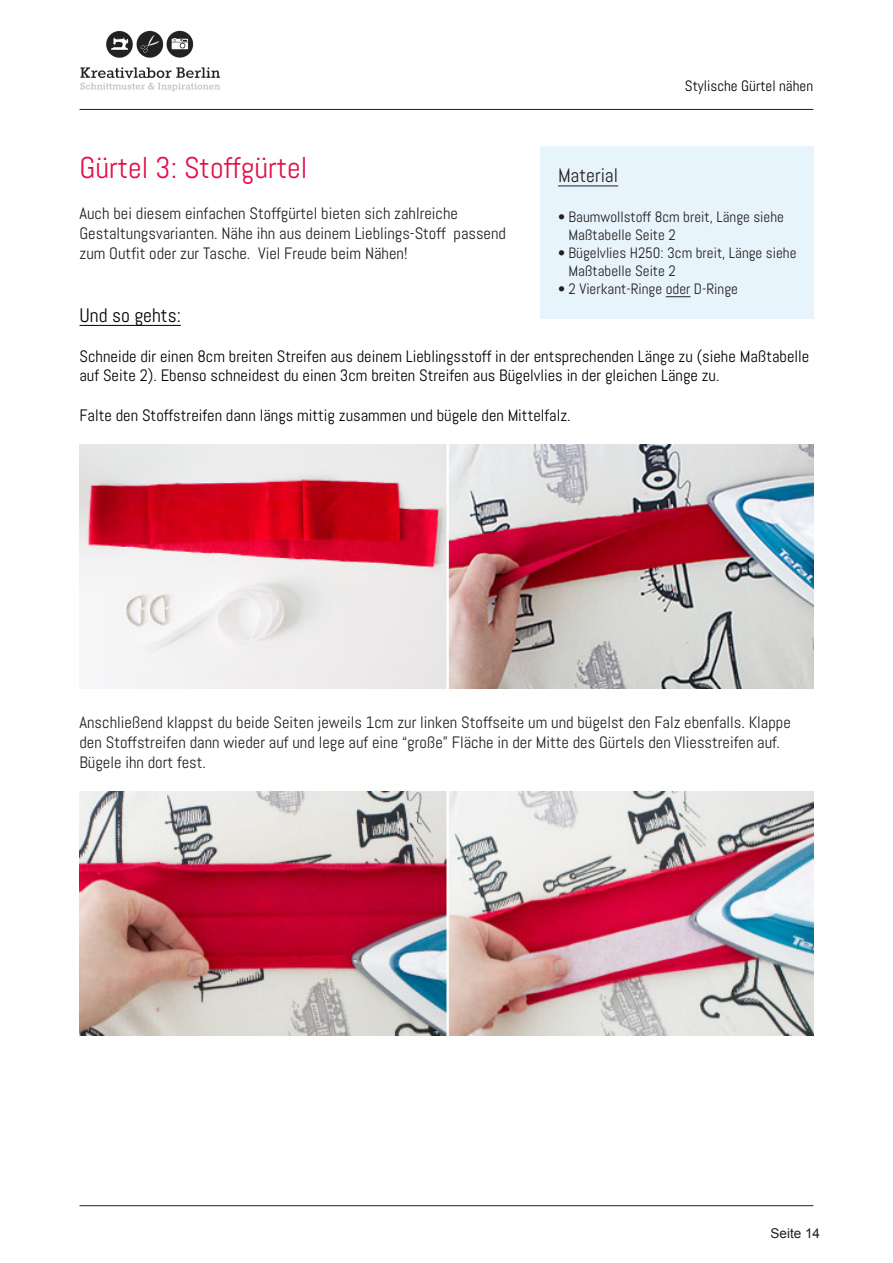
<style>
.page{position:relative;width:893px;height:1263px;background:#fff}
.page>*{position:absolute;margin:0;border:0;box-sizing:border-box;transform-origin:0 0}
.t1{font:30px "Abel";color:#e2104c}
.t2{font:19.5px "Abel";color:#000}
.t3{font:19.5px "Abel";color:#231f20}
.t4{font:16.5px/19.8px "Abel";color:#231f20}
.t5{font:16.5px/19.8px "Abel";color:#000}
.t6{font:15px "Abel";color:#231f20}
.t7{font:15px "Abel";color:#000}
.t8{font:13.5px "Arial";color:#231f20}
</style>
<div class="page">
<img style="left:79px;top:30px;width:148px;height:80px">
<hr style="left:80px;top:109px;width:733px;height:1px;background:#231f20">
<hr style="left:80px;top:1205px;width:733px;height:1px;background:#231f20">
<hr style="left:80px;top:325px;width:101px;height:1px;background:#000">
<img style="left:80px;top:444px;width:733px;height:245px">
<img style="left:80px;top:791px;width:733px;height:245px">
<div style="left:540px;top:146px;width:273px;height:173px;background:#e8f4fb"></div>
<hr style="left:558px;top:186px;width:60px;height:1px;background:#231f20">
<svg style="left:666px;top:296px;width:24px;height:1px"></svg>
<p class="t1" style="left:80px;top:148px;width:229px">Gürtel 3: Stoffgürtel</p>
<p class="t4" style="left:80px;top:204px;width:380px">Auch bei diesem einfachen Stoffgürtel bieten sich zahlreiche</p>
<p class="t4" style="left:80px;top:224px;width:428px">Gestaltungsvarianten. Nähe ihn aus deinem Lieblings-Stoff passend</p>
<p class="t4" style="left:80px;top:243px;width:329px">zum Outfit oder zur Tasche. Viel Freude beim Nähen!</p>
<p class="t7" style="left:685px;top:77px;width:130px">Stylische Gürtel nähen</p>
<p class="t3" style="left:558px;top:163px;width:62px">Material</p>
<p class="t6" style="left:558px;top:207px;width:227px">• Baumwollstoff 8cm breit, Länge siehe</p>
<p class="t6" style="left:568px;top:225px;width:109px">Maßtabelle Seite 2</p>
<p class="t6" style="left:558px;top:243px;width:240px">• Bügelvlies H250: 3cm breit, Länge siehe</p>
<p class="t6" style="left:568px;top:261px;width:109px">Maßtabelle Seite 2</p>
<p class="t6" style="left:558px;top:279px;width:181px">• 2 Vierkant-Ringe oder D-Ringe</p>
<p class="t2" style="left:80px;top:303px;width:103px">Und so gehts:</p>
<p class="t5" style="left:80px;top:346px;width:731px">Schneide dir einen 8cm breiten Streifen aus deinem Lieblingsstoff in der entsprechenden Länge zu (siehe Maßtabelle auf Seite 2). Ebenso schneidest du einen 3cm breiten Streifen aus Bügelvlies in der gleichen Länge zu.</p>
<p class="t5" style="left:80px;top:405px;width:493px">Falte den Stoffstreifen dann längs mittig zusammen und bügele den Mittelfalz.</p>
<p class="t4" style="left:80px;top:713px;width:713px">Anschließend klappst du beide Seiten jeweils 1cm zur linken Stoffseite um und bügelst den Falz ebenfalls. Klappe den Stoffstreifen dann wieder auf und lege auf eine “große” Fläche in der Mitte des Gürtels den Vliesstreifen auf.<br>Bügele ihn dort fest.</p>
<p class="t8" style="left:771px;top:1225px;width:51px">Seite 14</p>
</div>
